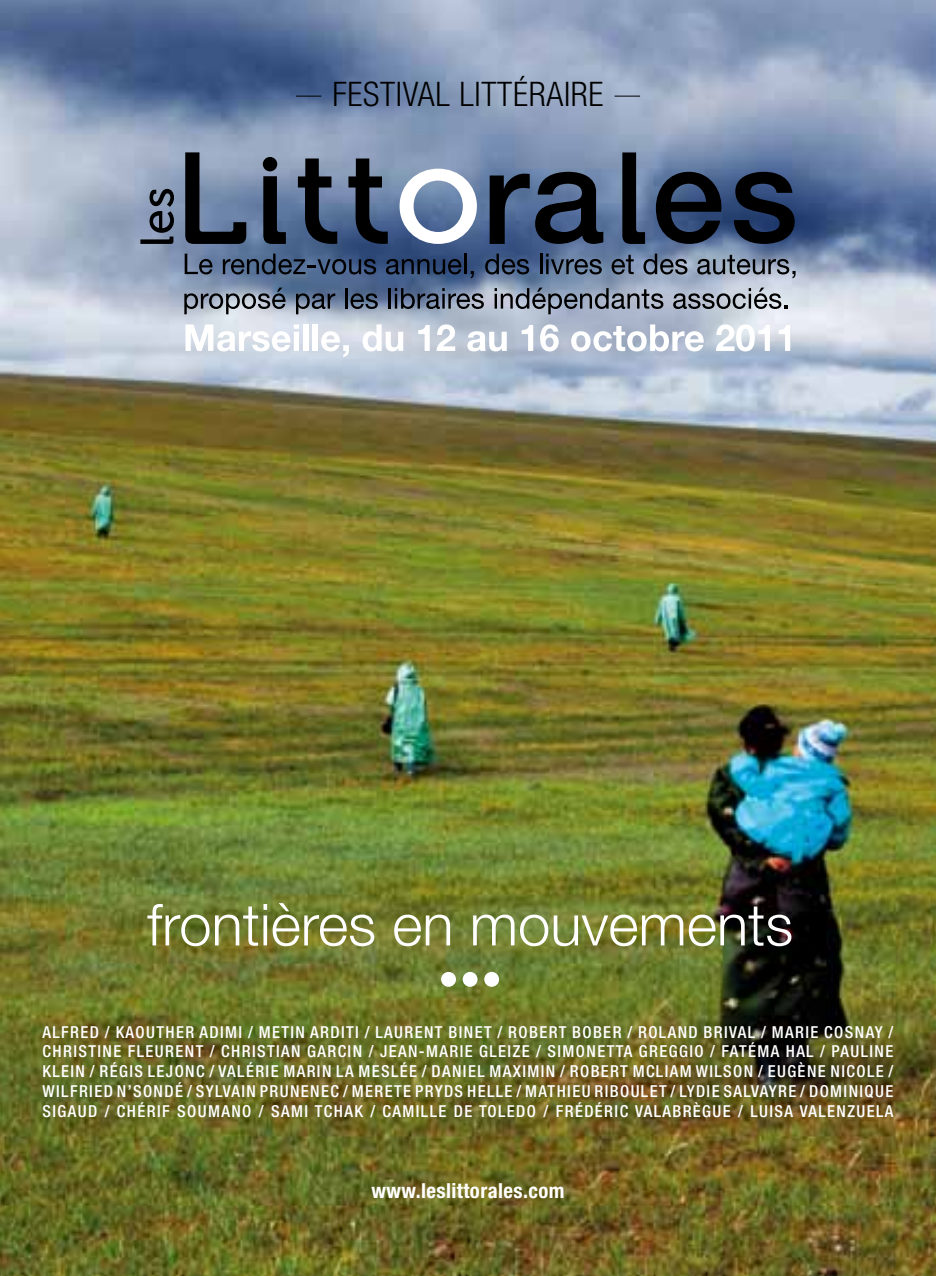
<style>
.page{position:relative;width:936px;height:1276px;background:#fff}
.page>*{position:absolute;margin:0;border:0;box-sizing:border-box;transform-origin:0 0}
.t1{font:300 57.9px "Helvetica Neue LT Std";color:#fff}
.t2{font:300 condensed 33.9px "Helvetica Neue LT Std";letter-spacing:.075em;color:#000}
.t3{font:700 condensed 20.7px "Helvetica Neue LT Std";letter-spacing:.02em;color:#fff}
.t4{font:500 condensed 16.5px/19.8px "Helvetica Neue LT Std";letter-spacing:.085em;color:#fff;text-align:justify}
</style>
<div class="page">
<img style="left:0;top:0;width:935px;height:1276px">
<svg style="left:441px;top:972px;width:58px;height:14px"></svg>
<svg style="left:185px;top:324px;width:114px;height:27px"></svg>
<div style="left:294px;top:332px;width:5px;height:19px;background:#fff"></div>
<div style="left:303px;top:324px;width:5px;height:27px;background:#fff"></div>
<div style="left:313px;top:324px;width:5px;height:27px;background:#fff"></div>
<svg style="left:321px;top:331px;width:28px;height:26px"></svg>
<svg style="left:362px;top:324px;width:41px;height:27px"></svg>
<svg style="left:418px;top:325px;width:11px;height:26px"></svg>
<svg style="left:436px;top:324px;width:19px;height:27px"></svg>
<svg style="left:467px;top:331px;width:39px;height:20px"></svg>
<svg style="left:521px;top:325px;width:12px;height:26px"></svg>
<svg style="left:540px;top:324px;width:18px;height:27px"></svg>
<svg style="left:571px;top:324px;width:133px;height:27px"></svg>
<svg style="left:715px;top:324px;width:54px;height:27px"></svg>
<svg style="left:778px;top:325px;width:12px;height:26px"></svg>
<svg style="left:399px;top:169px;width:78px;height:75px"></svg>
<svg style="left:140px;top:189px;width:34px;height:55px"></svg>
<svg style="left:185px;top:254px;width:28px;height:20px"></svg>
<svg style="left:223px;top:254px;width:153px;height:20px"></svg>
<svg style="left:386px;top:259px;width:75px;height:15px"></svg>
<hr style="left:464px;top:254px;width:2px;height:20px;background:#000">
<svg style="left:470px;top:271px;width:4px;height:7px"></svg>
<svg style="left:485px;top:254px;width:44px;height:20px"></svg>
<hr style="left:540px;top:254px;width:2px;height:20px;background:#000">
<svg style="left:546px;top:254px;width:55px;height:20px"></svg>
<svg style="left:611px;top:255px;width:22px;height:19px"></svg>
<svg style="left:643px;top:254px;width:44px;height:20px"></svg>
<svg style="left:697px;top:255px;width:98px;height:23px"></svg>
<svg style="left:184px;top:288px;width:101px;height:26px"></svg>
<svg style="left:296px;top:293px;width:39px;height:21px"></svg>
<hr style="left:345px;top:288px;width:2px;height:21px;background:#000">
<svg style="left:350px;top:293px;width:28px;height:16px"></svg>
<hr style="left:388px;top:288px;width:3px;height:21px;background:#000">
<svg style="left:395px;top:288px;width:89px;height:21px"></svg>
<svg style="left:494px;top:288px;width:169px;height:26px"></svg>
<svg style="left:673px;top:288px;width:114px;height:21px"></svg>
<svg style="left:489px;top:174px;width:40px;height:70px"></svg>
<svg style="left:535px;top:172px;width:68px;height:72px"></svg>
<svg style="left:655px;top:172px;width:68px;height:72px"></svg>
<svg style="left:733px;top:172px;width:61px;height:72px"></svg>
<svg style="left:622px;top:152px;width:23px;height:92px"></svg>
<svg style="left:185px;top:152px;width:61px;height:92px"></svg>
<svg style="left:263px;top:176px;width:23px;height:68px"></svg>
<svg style="left:298px;top:158px;width:39px;height:86px"></svg>
<svg style="left:348px;top:158px;width:40px;height:86px"></svg>
<div style="left:263px;top:157px;width:14px;height:14px;background:#000;border-radius:50%"></div>
<svg style="left:296px;top:96px;width:25px;height:1px"></svg>
<svg style="left:614px;top:96px;width:26px;height:1px"></svg>
<h2 class="t2" style="left:332px;top:74px;width:273px">FESTIVAL LITTÉRAIRE</h2>
<h1 class="t1" style="left:147px;top:889px;width:647px">frontières en mouvements</h1>
<p class="t4" style="left:43px;top:1021px;width:852px">ALFRED / KAOUTHER ADIMI / METIN ARDITI / LAURENT BINET / ROBERT BOBER / ROLAND BRIVAL / MARIE COSNAY / CHRISTINE FLEURENT / CHRISTIAN GARCIN / JEAN-MARIE GLEIZE / SIMONETTA GREGGIO / FATÉMA HAL / PAULINE KLEIN / RÉGIS LEJONC / VALÉRIE MARIN LA MESLÉE / DANIEL MAXIMIN / ROBERT MCL</p>
<p class="t4" style="left:43px;top:1061px;width:852px;text-indent:622px">IAM WILSON / EUGÈNE NICOLE / WILFRIED N’SONDÉ / SYLVAIN PRUNENEC / MERETE PRYDS HELLE / MATHIEU RIBOULET / LYDIE SALVAYRE / DOMINIQUE SIGAUD / CHÉRIF SOUMANO / SAMI TCHAK / CAMILLE DE TOLEDO / FRÉDÉRIC VALABRÈGUE / LUISA VALENZUELA</p>
<p class="t3" style="left:371px;top:1178px;width:194px">www.leslittorales.com</p>
</div>
